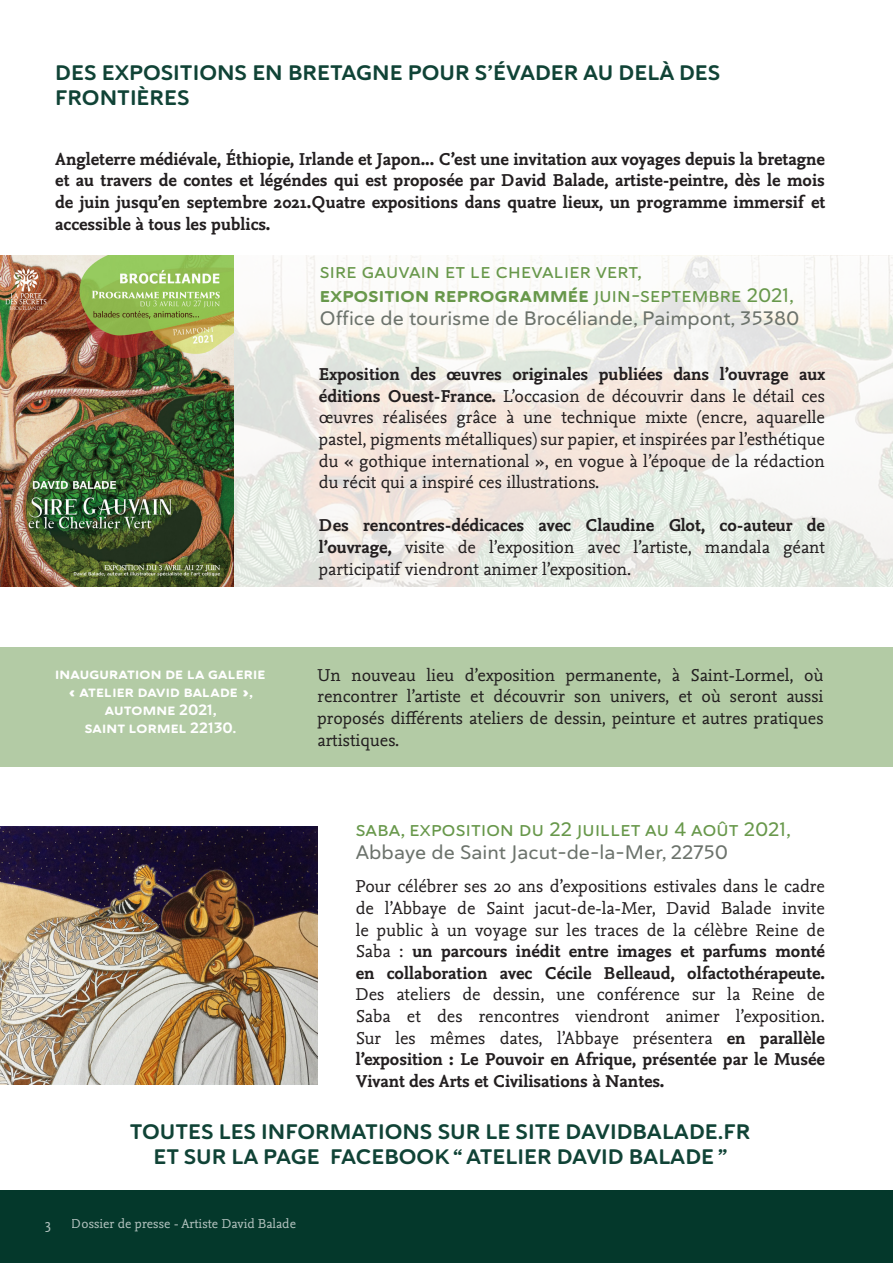
<style>
.page{position:relative;width:893px;height:1263px;background:#fff}
.page>*{position:absolute;margin:0;border:0;box-sizing:border-box;transform-origin:0 0}
.t1{font:700 expanded 21px "Haboro Soft";color:#104336}
.t2{font:500 expanded 19.5px/23.4px "Haboro Soft";color:#68984b}
.t3{font:500 expanded 19.5px "Haboro Soft";color:#6c736c}
.corps{font:18px/21.6px "Nexus Mix Pro";color:#231f20;text-align:justify}
.chapeau{font:700 18px/21.6px "Nexus Mix Pro";color:#231f20;text-align:justify}
.t4{font:700 expanded 15px/18px "Haboro Soft";color:#fff;text-align:center}
.t5{font:15px "Nexus Mix Pro";color:#fff}
.t6{font:13.5px "Nexus Mix Pro";color:#fff}
.s1{font-weight:700}
.s2{color:#6c736c}
</style>
<div class="page">
<div style="left:0;top:1191px;width:893px;height:72px;background:#04382b"></div>
<img style="left:235px;top:256px;width:658px;height:330px">
<div style="left:0;top:647px;width:893px;height:119px;background:#b3cba5"></div>
<img style="left:0;top:256px;width:233px;height:330px">
<img style="left:0;top:826px;width:317px;height:258px">
<p class="t1" style="left:55px;top:58px;width:667px">DES EXPOSITIONS EN BRETAGNE POUR S’ÉVADER AU DELÀ DES</p>
<p class="t1" style="left:55px;top:84px;width:136px">FRONTIÈRES</p>
<p class="chapeau" style="left:55px;top:148px;width:771px">Angleterre médiévale, Éthiopie, Irlande et Japon... C’est une invitation aux voyages depuis la bretagne et au travers de contes et légéndes qui est proposée par David Balade, artiste-peintre, dès le mois de juin jusqu’en septembre 2021.Quatre expositions dans quatre lieux, un programme immersif et accessible à tous les publics.</p>
<p class="t2" style="left:320px;top:260px;width:476px">Sire Gauvain et le Chevalier Vert,<br><span class="s1">Exposition reprogrammée</span> juin-septembre 2021,</p>
<p class="t3" style="left:320px;top:305px;width:481px">Office de tourisme de Brocéliande, Paimpont, 35380</p>
<p class="t4" style="left:55px;top:665px;width:212px">I nauguration de la Galerie « Atelier David Balade », automne 2021,<br>Saint Lormel 22130.</p>
<p class="corps" style="left:319px;top:362px;width:507px"><span class="s1">Exposition des œuvres originales publiées dans l’ouvrage aux éditions Ouest-France.</span> L’occasion de découvrir dans le détail ces œuvres réalisées grâce à une technique mixte (encre, aquarelle pastel, pigments métalliques) sur papier, et inspirées par l’esthétique du « gothique international », en vogue à l’époque de la rédaction du récit qui a inspiré ces illustrations.</p>
<p class="corps" style="left:319px;top:514px;width:508px"><span class="s1">Des rencontres-dédicaces avec Claudine Glot, co-auteur de l’ouvrage,</span> visite de l’exposition avec l’artiste, mandala géant participatif viendront animer l’exposition.</p>
<p class="corps" style="left:317px;top:663px;width:508px">Un nouveau lieu d’exposition permanente, à Saint-Lormel, où rencontrer l’artiste et découvrir son univers, et où seront aussi proposés différents ateliers de dessin, peinture et autres pratiques artistiques.</p>
<p class="t2" style="left:356px;top:817px;width:437px;text-indent:45px">, Exposition du 22 juillet au 4 août 2021,<br><span class="s2">Abbaye de Saint Jacut-de-la-Mer, 22750</span></p>
<p class="t2" style="left:356px;top:817px;width:12px">SABA</p>
<p class="corps" style="left:356px;top:875px;width:471px">Pour célébrer ses 20 ans d’expositions estivales dans le cadre de l’Abbaye de Saint jacut-de-la-Mer, David Balade invite le public à un voyage sur les traces de la célèbre Reine de Saba : <span class="s1">un parcours inédit entre images et parfums monté en collaboration avec Cécile Belleaud, olfactothérapeute.<br></span>Des ateliers de dessin, une conférence sur la Reine de Saba et des rencontres viendront animer l’exposition.<br>Sur les mêmes dates, l’Abbaye présentera <span class="s1">en parallèle l’exposition : Le Pouvoir en Afrique, présentée par le Musée Vivant des Arts et Civilisations à Nantes.</span></p>
<p class="t1" style="left:130px;top:1117px;width:622px">TOUTES LES INFORMATIONS SUR LE SITE DAVIDBALADE.FR</p>
<p class="t1" style="left:154px;top:1143px;width:576px">ET SUR LA PAGE FACEBOOK “ ATELIER DAVID BALADE ”</p>
<p class="t5" style="left:45px;top:1212px;width:8px">3</p>
<p class="t6" style="left:72px;top:1213px;width:226px">Dossier de presse - Artiste David Balade</p>
</div>
